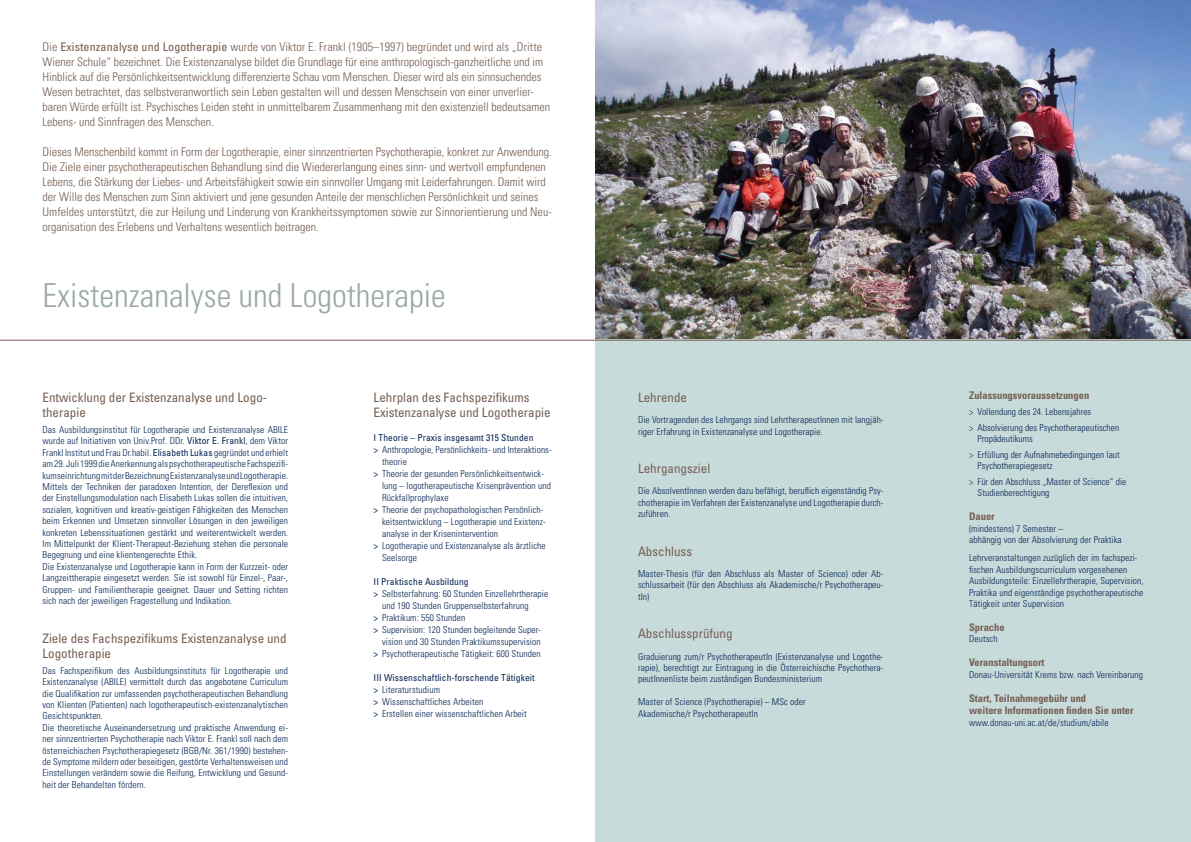
<style>
.page{position:relative;width:1191px;height:842px;background:#fff}
.page>*{position:absolute;margin:0;border:0;box-sizing:border-box;transform-origin:0 0}
.t1{font:300 condensed 33px "Univers";color:#9aa9a7}
.t2{font:condensed 13px/15.6px "Univers";color:#755f52}
.t3{font:300 condensed 12px/15px "Univers LT Pro";color:#755f52}
.t4{font:700 condensed 10.5px/12.6px "Univers";color:#755f52}
.t5{font:300 condensed 9.5px/11.4px "Univers";letter-spacing:.01em;color:#052453}
.t6{font:condensed 9.5px "Univers";letter-spacing:.01em;color:#052453}
.s1{font-weight:400}
</style>
<div class="page">
<img style="left:595px;top:0;width:596px;height:340px">
<div style="left:595px;top:340px;width:596px;height:502px;background:#c8dbdb"></div>
<hr style="left:0;top:340px;width:1191px;height:1px;background:#755f52">
<p class="t3" style="left:43px;top:39px;width:509px">Die <span class="s1">Existenzanalyse und Logotherapie</span> wurde von Viktor E. Frankl (1905–1997) begründet und wird als „Dritte Wiener Schule“ bezeichnet. Die Existenzanalyse bildet die Grundlage für eine anthropologisch-ganzheitliche und im Hinblick auf die Persönlichkeitsentwicklung differenzierte Schau vom Menschen. Dieser wird als ein sinnsuchendes Wesen betrachtet, das selbstveranwortlich sein Leben gestalten will und dessen Menschsein von einer unverlier&shy;baren Würde erfüllt ist. Psychisches Leiden steht in unmittelbarem Zusammenhang mit den existenziell bedeutsamen Lebens- und Sinnfragen des Menschen.</p>
<p class="t3" style="left:43px;top:144px;width:511px">Dieses Menschenbild kommt in Form der Logotherapie, einer sinnzentrierten Psychotherapie, konkret zur Anwendung.<br>Die Ziele einer psychotherapeutischen Behandlung sind die Wiedererlangung eines sinn- und wertvoll empfundenen Lebens, die Stärkung der Liebes- und Arbeitsfähigkeit sowie ein sinnvoller Umgang mit Leiderfahrungen. Damit wird der Wille des Menschen zum Sinn aktiviert und jene gesunden Anteile der menschlichen Persönlichkeit und seines Umfeldes unterstützt, die zur Heilung und Linderung von Krankheitssymptomen sowie zur Sinnorientierung und Neu&shy;organisation des Erlebens und Verhaltens wesentlich beitragen.</p>
<h1 class="t1" style="left:43px;top:275px;width:405px">Existenzanalyse und Logotherapie</h1>
<h2 class="t2" style="left:43px;top:389px;width:226px">Entwicklung der Existenzanalyse und Logo&shy;therapie</h2>
<p class="t5" style="left:43px;top:424px;width:247px">Das Ausbildungsinstitut für Logotherapie und Existenzanalyse ABILE wurde auf Initiativen von Univ.Prof. DDr. <span class="s1">Viktor E. Frankl</span>, dem Viktor Frankl Institut und Frau Dr.habil. <span class="s1">Elisabeth Lukas</span> gegründet und erhielt am 29. Juli 1999 die Anerkennung als psychotherapeutische Fachspezifi&shy;kumseinrichtung mit der Bezeichnung Existenzanalyse und Logotherapie.<br>Mittels der Techniken der paradoxen Intention, der Dereflexion und der Einstellungsmodulation nach Elisabeth Lukas sollen die intuitiven, sozialen, kognitiven und kreativ-geistigen Fähigkeiten des Menschen beim Erkennen und Umsetzen sinnvoller Lösungen in den jeweiligen konkreten Lebenssituationen gestärkt und weiterentwickelt werden.<br>Im Mittelpunkt der Klient-Therapeut-Beziehung stehen die personale Begegnung und eine klientengerechte Ethik.<br>Die Existenzanalyse und Logotherapie kann in Form der Kurzzeit- oder Langzeittherapie eingesetzt werden. Sie ist sowohl für Einzel-, Paar-, Gruppen- und Familientherapie geeignet. Dauer und Setting richten sich nach der jeweiligen Fragestellung und Indikation.</p>
<h2 class="t2" style="left:43px;top:630px;width:246px">Ziele des Fachspezifikums Existenzanalyse und<br>Logotherapie</h2>
<p class="t5" style="left:43px;top:664px;width:247px">Das Fachspezifikum des Ausbildungsinstituts für Logotherapie und Existenzanalyse (ABILE) vermittelt durch das angebotene Curriculum die Qualifikation zur umfassenden psychotherapeutischen Behandlung von Klienten (Patienten) nach logotherapeutisch-existenzanalytischen Gesichtspunkten.<br>Die theoretische Auseinandersetzung und praktische Anwendung ei&shy;ner sinnzentrierten Psychotherapie nach Viktor E. Frankl soll nach dem österreichischen Psychotherapiegesetz (BGB/Nr. 361/1990) bestehen&shy;de Symptome mildern oder beseitigen, gestörte Verhaltensweisen und Einstellungen verändern sowie die Reifung, Entwicklung und Gesund&shy;heit der Behandelten fördern.</p>
<h2 class="t2" style="left:373px;top:389px;width:178px">Lehrplan des Fachspezifikums<br>Existenzanalyse und Logotherapie</h2>
<p class="t6" style="left:373px;top:431px;width:161px">I Theorie – Praxis insgesamt 315 Stunden</p>
<p class="t5" style="left:373px;top:444px;width:180px"><span class="s1">&gt;</span> Anthropologie, Persönlichkeits- und Interaktions-</p>
<p class="t5" style="left:382px;top:456px;width:26px">theorie</p>
<p class="t5" style="left:373px;top:468px;width:172px"><span class="s1">&gt;</span> Theorie der gesunden Persönlichkeitsentwick-</p>
<p class="t5" style="left:382px;top:480px;width:170px">lung – logotherapeutische Krisenprävention und</p>
<p class="t5" style="left:382px;top:492px;width:68px">Rückfallprophylaxe</p>
<p class="t5" style="left:373px;top:504px;width:171px"><span class="s1">&gt;</span> Theorie der psychopathologischen Persönlich-</p>
<p class="t5" style="left:382px;top:516px;width:165px">keitsentwicklung – Logotherapie und Existenz-</p>
<p class="t5" style="left:382px;top:528px;width:117px">analyse in der Krisenintervention</p>
<p class="t5" style="left:373px;top:540px;width:174px"><span class="s1">&gt;</span> Logotherapie und Existenzanalyse als ärztliche</p>
<p class="t5" style="left:382px;top:552px;width:37px">Seelsorge</p>
<p class="t6" style="left:373px;top:575px;width:97px">II Praktische Ausbildung</p>
<p class="t5" style="left:373px;top:588px;width:176px"><span class="s1">&gt;</span> Selbsterfahrung: 60 Stunden Einzellehrtherapie</p>
<p class="t5" style="left:382px;top:600px;width:148px">und 190 Stunden Gruppenselbsterfahrung</p>
<p class="t5" style="left:373px;top:612px;width:93px"><span class="s1">&gt;</span> Praktikum: 550 Stunden</p>
<p class="t5" style="left:373px;top:624px;width:169px"><span class="s1">&gt;</span> Supervision: 120 Stunden begleitende Super-</p>
<p class="t5" style="left:382px;top:636px;width:160px">vision und 30 Stunden Praktikumssupervision</p>
<p class="t5" style="left:373px;top:648px;width:169px"><span class="s1">&gt;</span> Psychotherapeutische Tätigkeit: 600 Stunden</p>
<p class="t5" style="left:373px;top:671px;width:163px;line-height:12px"><span class="s1">III Wissenschaftlich-forschende Tätigkeit &gt;</span> Literaturstudium<br><span class="s1">&gt;</span> Wissenschaftliches Arbeiten<br><span class="s1">&gt;</span> Erstellen einer wissenschaftlichen Arbeit</p>
<h2 class="t2" style="left:638px;top:389px;width:51px">Lehrende</h2>
<p class="t5" style="left:638px;top:414px;width:247px">Die Vortragenden des Lehrgangs sind LehrtherapeutInnen mit langjäh&shy;riger Erfahrung in Existenzanalyse und Logotherapie.</p>
<h2 class="t2" style="left:638px;top:460px;width:74px">Lehrgangsziel</h2>
<p class="t5" style="left:638px;top:485px;width:247px;text-align:justify">Die AbsolventInnen werden dazu befähigt, beruflich eigenständig Psy&shy;chotherapie im Verfahren der Existenzanalyse und Logotherapie durch&shy;zuführen.</p>
<h2 class="t2" style="left:638px;top:543px;width:56px">Abschluss</h2>
<p class="t5" style="left:638px;top:568px;width:247px;text-align:justify">Master-Thesis (für den Abschluss als Master of Science) oder Ab&shy;schlussarbeit (für den Abschluss als Akademische/r Psychotherapeu&shy;tIn)</p>
<h2 class="t2" style="left:638px;top:625px;width:96px">Abschlussprüfung</h2>
<p class="t5" style="left:638px;top:650px;width:247px;text-align:justify">Graduierung zum/r PsychotherapeutIn (Existenzanalyse und Logothe&shy;rapie), berechtigt zur Eintragung in die Österreichische Psychothera&shy;peutInnenliste beim zuständigen Bundesministerium</p>
<p class="t5" style="left:638px;top:696px;width:169px">Master of Science (Psychotherapie) – MSc oder<br>Akademische/r PsychotherapeutIn</p>
<p class="t4" style="left:969px;top:389px;width:122px">Zulassungsvoraussetzungen</p>
<p class="t5" style="left:969px;top:404px;width:152px;line-height:15.7px">&gt; Vollendung des 24. Lebensjahres<br>&gt; Absolvierung des Psychotherapeutischen</p>
<p class="t5" style="left:969px;top:431px;width:152px;line-height:15.7px;text-indent:9px">Propädeutikums<br>&gt; Erfüllung der Aufnahmebedingungen laut</p>
<p class="t5" style="left:969px;top:458px;width:159px;line-height:15.7px;text-indent:9px">Psychotherapiegesetz<br>&gt; Für den Abschluss „Master of Science“ die</p>
<p class="t5" style="left:977px;top:487px;width:73px">Studienberechtigung</p>
<p class="t4" style="left:969px;top:510px;width:27px">Dauer</p>
<p class="t5" style="left:969px;top:522px;width:154px">(mindestens) 7 Semester –<br>abhängig von der Absolvierung der Praktika</p>
<p class="t5" style="left:969px;top:552px;width:176px">Lehrveranstaltungen zuzüglich der im fachspezi&shy;fischen Ausbildungscurriculum vorgesehenen Ausbildungsteile: Einzellehrtherapie, Supervision, Praktika und eigenständige psychotherapeutische Tätigkeit unter Supervision</p>
<p class="t4" style="left:969px;top:621px;width:37px">Sprache</p>
<p class="t5" style="left:969px;top:633px;width:30px">Deutsch</p>
<p class="t4" style="left:969px;top:656px;width:77px">Veranstaltungsort</p>
<p class="t5" style="left:969px;top:669px;width:175px">Donau-Universität Krems bzw. nach Vereinbarung</p>
<p class="t4" style="left:969px;top:692px;width:166px">Start, Teilnahmegebühr und<br>weitere Informationen finden Sie unter</p>
<p class="t5" style="left:969px;top:717px;width:141px">www.donau-uni.ac.at/de/studium/abile</p>
</div>
